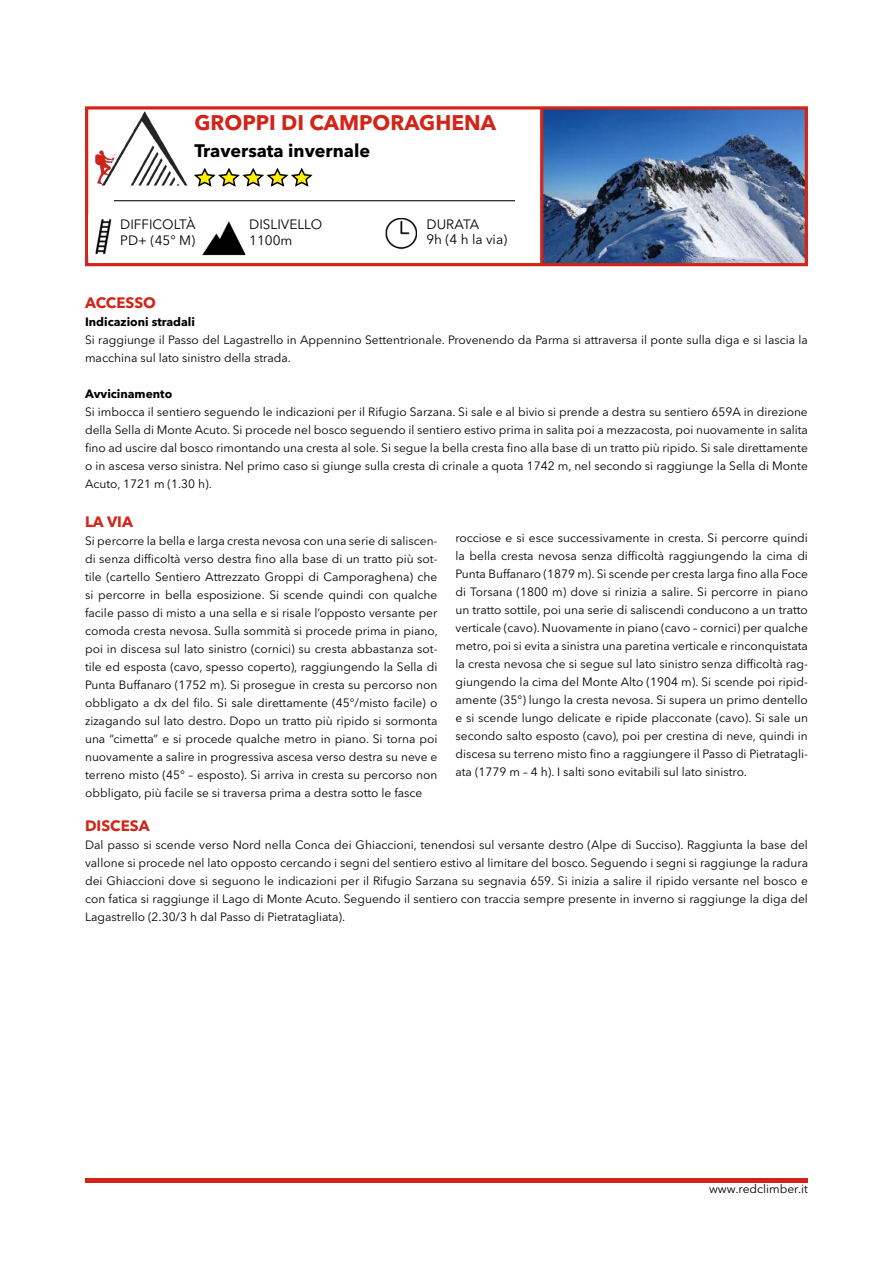
<style>
.page{position:relative;width:893px;height:1263px;background:#fff}
.page>*{position:absolute;margin:0;border:0;box-sizing:border-box;transform-origin:0 0}
.t1{font:700 21px "Avenir Next LT Pro";color:#d22519}
.t2{font:700 18px "Avenir Next LT Pro";color:#000}
.t3{font:700 15px "Avenir Next LT Pro";color:#d22519}
.t4{font:13.5px "Avenir Next LT Pro";color:#000}
.t5{font:12px/18px "Avenir Next LT Pro";color:#000;text-align:justify}
.t6{font:700 12px "Avenir Next LT Pro";color:#000}
</style>
<div class="page">
<img style="left:543px;top:110px;width:261px;height:152px">
<hr style="left:85px;top:1178px;width:723px;height:4px;background:#d22519">
<img style="left:95px;top:112px;width:93px;height:74px">
<div style="left:85px;top:106px;width:723px;height:160px;border:3px solid #d22519"></div>
<img style="left:95px;top:218px;width:17px;height:37px">
<img style="left:202px;top:221px;width:44px;height:35px">
<img style="left:385px;top:218px;width:32px;height:32px">
<svg style="left:194px;top:168px;width:119px;height:19px"></svg>
<hr style="left:540px;top:109px;width:3px;height:156px;background:#d22519">
<hr style="left:114px;top:200px;width:401px;height:1px;background:#000">
<h1 class="t1" style="left:194px;top:109px;width:303px">GROPPI DI CAMPORAGHENA</h1>
<h2 class="t2" style="left:194px;top:139px;width:177px">Traversata invernale</h2>
<p class="t4" style="left:120px;top:216px;width:77px">DIFFICOLTÀ</p>
<p class="t4" style="left:249px;top:216px;width:74px">DISLIVELLO</p>
<p class="t4" style="left:426px;top:216px;width:54px">DURATA</p>
<p class="t4" style="left:120px;top:233px;width:76px">PD+ (45° M)</p>
<p class="t4" style="left:249px;top:233px;width:45px">1100m</p>
<p class="t4" style="left:426px;top:231px;width:82px">9h (4 h la via)</p>
<p class="t3" style="left:85px;top:293px;width:72px">ACCESSO</p>
<p class="t6" style="left:85px;top:314px;width:112px">Indicazioni stradali</p>
<p class="t5" style="left:85px;top:330px;width:724px">Si raggiunge il Passo del Lagastrello in Appennino Settentrionale. Provenendo da Parma si attraversa il ponte sulla diga e si lascia la macchina sul lato sinistro della strada.</p>
<p class="t6" style="left:85px;top:386px;width:89px">Avvicinamento</p>
<p class="t5" style="left:85px;top:402px;width:724px">Si imbocca il sentiero seguendo le indicazioni per il Rifugio Sarzana. Si sale e al bivio si prende a destra su sentiero 659A in direzione della Sella di Monte Acuto. Si procede nel bosco seguendo il sentiero estivo prima in salita poi a mezzacosta, poi nuovamente in salita fino ad uscire dal bosco rimontando una cresta al sole. Si segue la bella cresta fino alla base di un tratto più ripido. Si sale direttamente o in ascesa verso sinistra. Nel primo caso si giunge sulla cresta di crinale a quota 1742 m, nel secondo si raggiunge la Sella di Monte Acuto, 1721 m (1.30 h).</p>
<p class="t3" style="left:85px;top:512px;width:49px">LA VIA</p>
<p class="t5" style="left:85px;top:531px;width:354px">Si percorre la bella e larga cresta nevosa con una serie di saliscen&shy;di senza difficoltà verso destra fino alla base di un tratto più sot&shy;tile (cartello Sentiero Attrezzato Groppi di Camporaghena) che si percorre in bella esposizione. Si scende quindi con qualche facile passo di misto a una sella e si risale l’opposto versante per comoda cresta nevosa. Sulla sommità si procede prima in piano, poi in discesa sul lato sinistro (cornici) su cresta abbastanza sot&shy;tile ed esposta (cavo, spesso coperto), raggiungendo la Sella di Punta Buffanaro (1752 m). Si prosegue in cresta su percorso non obbligato a dx del filo. Si sale direttamente (45°/misto facile) o zizagando sul lato destro. Dopo un tratto più ripido si sormonta una “cimetta” e si procede qualche metro in piano. Si torna poi nuovamente a salire in progressiva ascesa verso destra su neve e terreno misto (45° – esposto). Si arriva in cresta su percorso non obbligato, più facile se si traversa prima a destra sotto le fasce</p>
<p class="t5" style="left:455px;top:529px;width:354px">rocciose e si esce successivamente in cresta. Si percorre quindi la bella cresta nevosa senza difficoltà raggiungendo la cima di Punta Buffanaro (1879 m). Si scende per cresta larga fino alla Foce di Torsana (1800 m) dove si rinizia a salire. Si percorre in piano un tratto sottile, poi una serie di saliscendi conducono a un tratto verticale (cavo). Nuovamente in piano (cavo – cornici) per qualche metro, poi si evita a sinistra una paretina verticale e rinconquistata la cresta nevosa che si segue sul lato sinistro senza difficoltà rag&shy;giungendo la cima del Monte Alto (1904 m). Si scende poi ripid&shy;amente (35°) lungo la cresta nevosa. Si supera un primo dentello e si scende lungo delicate e ripide placconate (cavo). Si sale un secondo salto esposto (cavo), poi per crestina di neve, quindi in discesa su terreno misto fino a raggiungere il Passo di Pietratagli&shy;ata (1779 m – 4 h). I salti sono evitabili sul lato sinistro.</p>
<p class="t3" style="left:85px;top:817px;width:66px">DISCESA</p>
<p class="t5" style="left:85px;top:836px;width:724px">Dal passo si scende verso Nord nella Conca dei Ghiaccioni, tenendosi sul versante destro (Alpe di Succiso). Raggiunta la base del vallone si procede nel lato opposto cercando i segni del sentiero estivo al limitare del bosco. Seguendo i segni si raggiunge la radura dei Ghiaccioni dove si seguono le indicazioni per il Rifugio Sarzana su segnavia 659. Si inizia a salire il ripido versante nel bosco e con fatica si raggiunge il Lago di Monte Acuto. Seguendo il sentiero con traccia sempre presente in inverno si raggiunge la diga del Lagastrello (2.30/3 h dal Passo di Pietratagliata).</p>
<p class="t5" style="left:709px;top:1180px;width:100px">www.redclimber.it</p>
</div>
